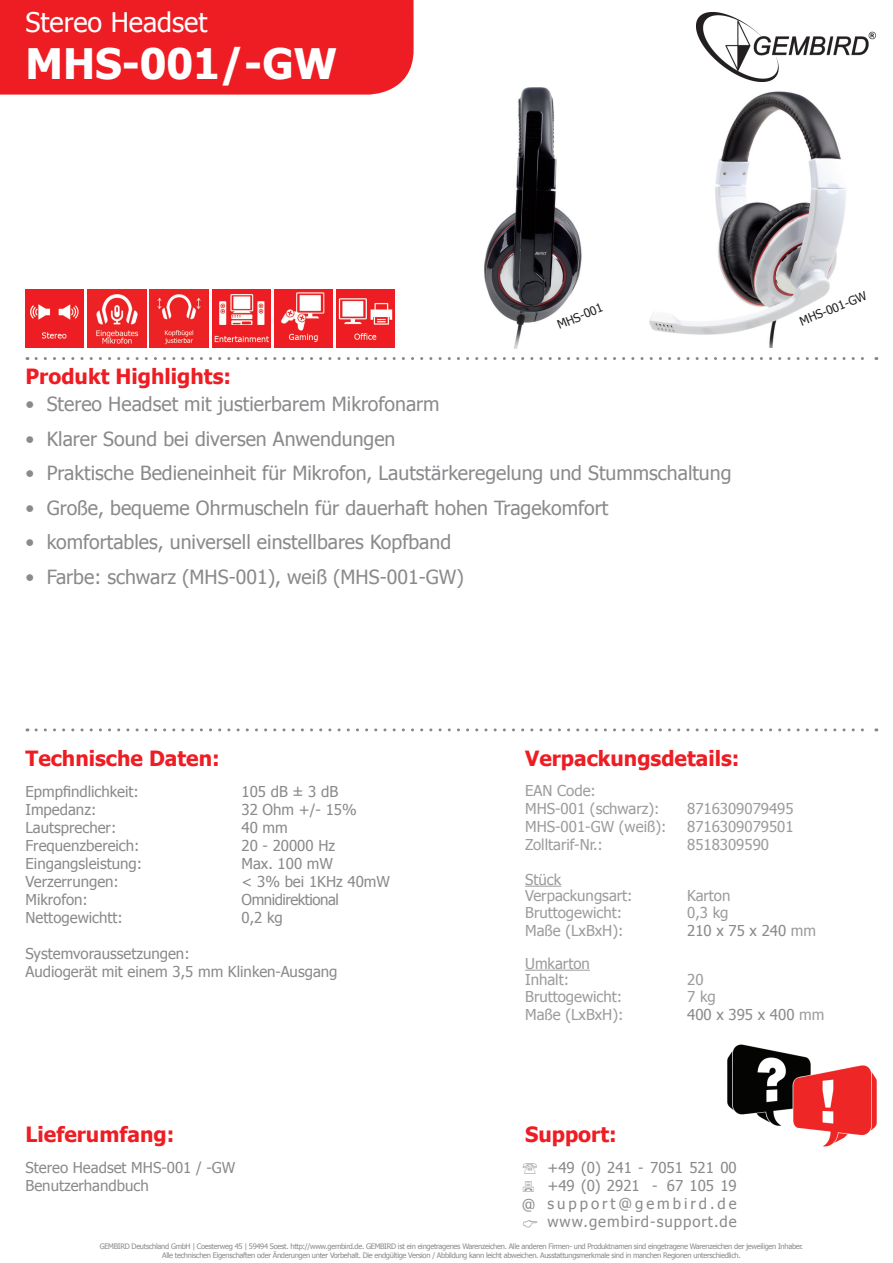
<style>
.page{position:relative;width:893px;height:1263px;background:#fff}
.page>*{position:absolute;margin:0;border:0;box-sizing:border-box;transform-origin:0 0}
.t1{font:700 42px "Tahoma";color:#fff}
.t2{font:27px "Tahoma";color:#fff}
.t3{font:700 21px "Tahoma";color:#ee1d23}
.t4{font:19.5px "Tahoma";color:#8c898d}
.t5{font:15px/18px "Tahoma";color:#8c898d}
.t6{font:15px/16.5px "Tahoma";color:#9e9b9e}
.t7{font:15px "Tahoma";letter-spacing:-.03em;color:#8c898d}
.t8{font:12px "Tahoma";color:#231f20}
.t9{font:7.5px/9px "Tahoma";letter-spacing:-.04em;color:#8c898d;text-align:center}
.s1{color:#9e9b9e}
</style>
<div class="page">
<svg style="left:36px;top:357px;width:841px;height:3px"></svg>
<svg style="left:36px;top:728px;width:841px;height:3px"></svg>
<img style="left:649px;top:91px;width:197px;height:257px">
<hr style="left:525px;top:886px;width:36px;height:1px;background:#9e9b9e">
<hr style="left:525px;top:970px;width:65px;height:1px;background:#9e9b9e">
<img style="left:696px;top:12px;width:179px;height:69px">
<div style="left:0;top:0;width:414px;height:95px;background:#ee1d23"></div>
<img style="left:26px;top:289px;width:58px;height:59px">
<img style="left:88px;top:289px;width:58px;height:59px">
<img style="left:212px;top:289px;width:59px;height:59px">
<img style="left:274px;top:289px;width:59px;height:59px">
<img style="left:150px;top:289px;width:58px;height:59px">
<img style="left:336px;top:289px;width:59px;height:59px">
<img style="left:484px;top:87px;width:98px;height:262px">
<img style="left:727px;top:1044px;width:150px;height:103px">
<h2 class="t2" style="left:26px;top:4px;width:183px">Stereo Headset</h2>
<h1 class="t1" style="left:26px;top:34px;width:313px">MHS-001/-GW</h1>
<p class="t8" style="left:555px;top:317px;width:50px;rotate:-22deg">MHS-001</p>
<h3 class="t3" style="left:26px;top:361px;width:207px">Produkt Highlights:</h3>
<h3 class="t4" style="left:26px;top:391px;width:416px">• Stereo Headset mit justierbarem Mikrofonarm</h3>
<h3 class="t4" style="left:26px;top:426px;width:371px">• Klarer Sound bei diversen Anwendungen</h3>
<h3 class="t4" style="left:26px;top:460px;width:707px">• Praktische Bedieneinheit für Mikrofon, Lautstärkeregelung und Stummschaltung</h3>
<h3 class="t4" style="left:26px;top:495px;width:584px">• Große, bequeme Ohrmuscheln für dauerhaft hohen Tragekomfort</h3>
<h3 class="t4" style="left:26px;top:529px;width:427px">• komfortables, universell einstellbares Kopfband</h3>
<h3 class="t4" style="left:26px;top:564px;width:440px">• Farbe: schwarz (MHS-001), weiß (MHS-001-GW)</h3>
<p class="t8" style="left:797px;top:314px;width:73px;rotate:-22deg">MHS-001-GW</p>
<h3 class="t3" style="left:26px;top:743px;width:196px">Technische Daten:</h3>
<h3 class="t3" style="left:525px;top:743px;width:216px">Verpackungsdetails:</h3>
<p class="t5" style="left:26px;top:782px;width:115px">Epmpfindlichkeit:</p>
<p class="t5" style="left:242px;top:782px;width:98px">105 dB ± 3 dB</p>
<p class="t5" style="left:26px;top:800px;width:72px">Impedanz:</p>
<p class="t5" style="left:242px;top:800px;width:117px">32 Ohm +/- 15%</p>
<p class="t5" style="left:26px;top:818px;width:92px">Lautsprecher:</p>
<p class="t5" style="left:242px;top:818px;width:48px">40 mm</p>
<p class="t5" style="left:26px;top:836px;width:116px">Frequenzbereich:</p>
<p class="t5" style="left:242px;top:836px;width:95px">20 - 20000 Hz</p>
<p class="t5" style="left:26px;top:854px;width:118px">Eingangsleistung:</p>
<p class="t5" style="left:242px;top:854px;width:93px">Max. 100 mW</p>
<p class="t5" style="left:26px;top:872px;width:95px">Verzerrungen:</p>
<p class="t5" style="left:242px;top:872px;width:150px">&lt; 3% bei 1KHz 40mW</p>
<p class="t5" style="left:26px;top:890px;width:64px">Mikrofon:</p>
<p class="t7" style="left:242px;top:889px;width:99px">Omnidirektional</p>
<p class="t5" style="left:26px;top:908px;width:99px">Nettogewichtt:</p>
<p class="t5" style="left:242px;top:908px;width:43px">0,2 kg</p>
<p class="t5" style="left:26px;top:944px;width:313px">Systemvoraussetzungen:<br>Audiogerät mit einem 3,5 mm Klinken-Ausgang</p>
<p class="t6" style="left:525px;top:781px;width:136px;line-height:18px">EAN Code:<br>MHS-001 (schwarz):</p>
<p class="t6" style="left:687px;top:800px;width:108px">8716309079495</p>
<p class="t6" style="left:525px;top:818px;width:143px">MHS-001-GW (weiß):</p>
<p class="t6" style="left:687px;top:818px;width:108px">8716309079501</p>
<p class="t6" style="left:525px;top:836px;width:79px">Zolltarif-Nr.:</p>
<p class="t6" style="left:687px;top:836px;width:83px">8518309590</p>
<p class="t6" style="left:525px;top:870px;width:109px">Stück<br>Verpackungsart:</p>
<p class="t6" style="left:687px;top:887px;width:45px">Karton</p>
<p class="t6" style="left:525px;top:903px;width:99px">Bruttogewicht:</p>
<p class="t6" style="left:687px;top:903px;width:43px">0,3 kg</p>
<p class="t6" style="left:525px;top:921px;width:100px">Maße (LxBxH):</p>
<p class="t5" style="left:687px;top:921px;width:131px">210 x 75 x 240 <span class="s1">mm</span></p>
<p class="t6" style="left:525px;top:954px;width:66px">Umkarton<br>Inhalt:</p>
<p class="t6" style="left:687px;top:971px;width:18px">20</p>
<p class="t6" style="left:525px;top:987px;width:99px">Bruttogewicht:</p>
<p class="t6" style="left:687px;top:987px;width:30px">7 kg</p>
<p class="t6" style="left:525px;top:1005px;width:100px">Maße (LxBxH):</p>
<p class="t5" style="left:687px;top:1005px;width:139px">400 x 395 x 400 <span class="s1">mm</span></p>
<h3 class="t3" style="left:26px;top:1119px;width:150px">Lieferumfang:</h3>
<h3 class="t3" style="left:525px;top:1119px;width:93px">Support:</h3>
<p class="t5" style="left:26px;top:1158px;width:211px">Stereo Headset MHS-001 / -GW<br>Benutzerhandbuch</p>
<p class="t5" style="left:522px;top:1194px;width:15px">@</p>
<p class="t5" style="left:547px;top:1158px;width:191px;text-align:justify">+49 (0) 241 - 7051 521 00 +49 (0) 2921 - 67 105 19 support@gembird.de www.gembird-support.de</p>
<p class="t9" style="left:100px;top:1241px;width:705px">GEMBIRD Deutschland GmbH | Coesterweg 45 | 59494 Soest. http://www.gembird.de. GEMBIRD ist ein eingetragenes Warenzeichen. Alle anderen Firmen- und Produktnamen sind eingetragene Warenzeichen der jeweiligen Inhaber.<br>Alle technischen Eigenschaften oder Änderungen unter Vorbehalt. Die endgültige Version / Abbildung kann leicht abweichen. Ausstattungsmerkmale sind in manchen Regionen unterschiedlich.</p>
</div>
